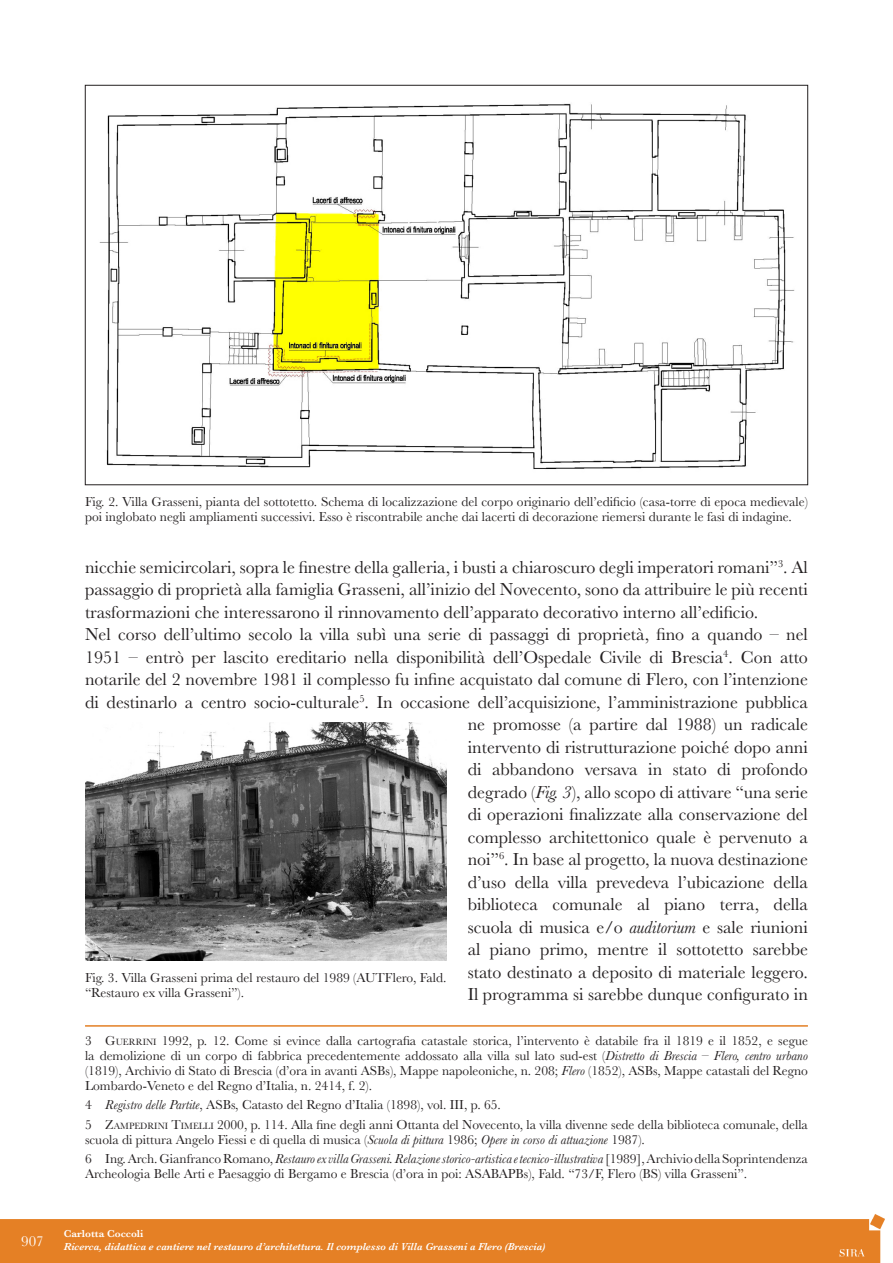
<style>
.page{position:relative;width:893px;height:1263px;background:#fff}
.page>*{position:absolute;margin:0;border:0;box-sizing:border-box;transform-origin:0 0}
.t1{font:18px/22.5px "Baskerville";color:#231f20;text-align:justify}
.t2{font:15px "Baskerville";color:#fff}
.note{font:13.5px/15px "Baskerville";color:#231f20}
.dide{font:13.5px/15px "Baskerville";color:#231f20}
.t3{font:italic 600 10.5px "Baskerville";color:#fff}
.t4{font:600 10.5px "Baskerville";color:#fff}
.s1{font-style:italic}
.s2{font-style:inherit}
.s3{font-size:9.45px}
</style>
<div class="page">
<img style="left:1px;top:1214px;width:883px;height:49px">
<hr style="left:85px;top:1025px;width:723px;height:2px;background:#e38025">
<img style="left:99px;top:103px;width:696px;height:367px">
<img style="left:85px;top:723px;width:361px;height:238px">
<p class="t2" style="left:21px;top:1231px;width:24px">907</p>
<p class="dide" style="left:85px;top:494px;width:724px">Fig. 2. Villa Grasseni, pianta del sottotetto. Schema di localizzazione del corpo originario dell’edificio (casa-torre di epoca medievale) poi inglobato negli ampliamenti successivi. Esso è riscontrabile anche dai lacerti di decorazione riemersi durante le fasi di indagine.</p>
<p class="t1" style="left:85px;top:556px;width:724px">nicchie semicircolari, sopra le finestre della galleria, i busti a chiaroscuro degli imperatori romani”<sup>3</sup>. Al passaggio di proprietà alla famiglia Grasseni, all’inizio del Novecento, sono da attribuire le più recenti trasformazioni che interessarono il rinnovamento dell’apparato decorativo interno all’edificio.</p>
<p class="t1" style="left:85px;top:623px;width:724px;text-align:right">Nel corso dell’ultimo secolo la villa subì una serie di passaggi di proprietà, fino a quando – nel 1951 – entrò per lascito ereditario nella disponibilità dell’Ospedale Civile di Brescia<sup>4</sup>. Con atto notarile del 2 novembre 1981 il complesso fu infine acquistato dal comune di Flero, con l’intenzione di destinarlo a centro socio-culturale<sup>5</sup>. In occasione dell’acquisizione, l’amministrazione pubblica ne promosse (a partire dal 1988) un radicale<br>intervento di ristrutturazione poiché dopo anni<br>di abbandono versava in stato di profondo<br>degrado (<span class="s1">Fig. 3</span>), allo scopo di attivare “una serie<br>di operazioni finalizzate alla conservazione del<br>complesso architettonico quale è pervenuto a<br>noi”<sup>6</sup>. In base al progetto, la nuova destinazione<br>d’uso della villa prevedeva l’ubicazione della<br>biblioteca comunale al piano terra, della<br>scuola di musica e/o <span class="s1">auditorium</span> e sale riunioni<br>al piano primo, mentre il sottotetto sarebbe<br>stato destinato a deposito di materiale leggero.<br>Il programma si sarebbe dunque configurato in</p>
<p class="note" style="left:85px;top:1033px;width:724px;text-align:justify">3 <span class="s2">G</span><span class="s3">UERRINI</span> 1992, p. 12. Come si evince dalla cartografia catastale storica, l’intervento è databile fra il 1819 e il 1852, e segue la demolizione di un corpo di fabbrica precedentemente addossato alla villa sul lato sud-est (<span class="s1">Distretto di Brescia – Flero, centro urbano </span>(1819), Archivio di Stato di Brescia (d’ora in avanti ASBs), Mappe napoleoniche, n. 208; <span class="s1">Flero</span> (1852), ASBs, Mappe catastali del Regno Lombardo-Veneto e del Regno d’Italia, n. 2414, f. 2).</p>
<p class="note" style="left:85px;top:1098px;width:417px">4 <span class="s1">Registro delle Partite</span>, ASBs, Catasto del Regno d’Italia (1898), vol. III, p. 65.</p>
<p class="note" style="left:85px;top:1117px;width:724px">5 <span class="s2">Z</span><span class="s3">AMPEDRINI</span> <span class="s2">T</span><span class="s3">IMELLI</span> 2000, p. 114. Alla fine degli anni Ottanta del Novecento, la villa divenne sede della biblioteca comunale, della scuola di pittura Angelo Fiessi e di quella di musica (<span class="s1">Scuola di pittura</span> 1986; <span class="s1">Opere in corso di attuazione</span> 1987).</p>
<p class="note" style="left:85px;top:1151px;width:724px">6 Ing. Arch. Gianfranco Romano, <span class="s1">Restauro ex villa Grasseni. Relazione storico-artistica e tecnico-illustrativa</span> [1989], Archivio della Soprintendenza<br>Archeologia Belle Arti e Paesaggio di Bergamo e Brescia (d’ora in poi: ASABAPBs), Fald. “73/F, Flero (BS) villa Grasseni”.</p>
<p class="dide" style="left:85px;top:970px;width:363px">Fig. 3. Villa Grasseni prima del restauro del 1989 (AUTFlero, Fald. “Restauro ex villa Grasseni”).</p>
<p class="t4" style="left:64px;top:1226px;width:81px">Carlotta Coccoli</p>
<p class="t3" style="left:64px;top:1239px;width:483px">Ricerca, didattica e cantiere nel restauro d’architettura. Il complesso di Villa Grasseni a Flero (Brescia)</p>
</div>
